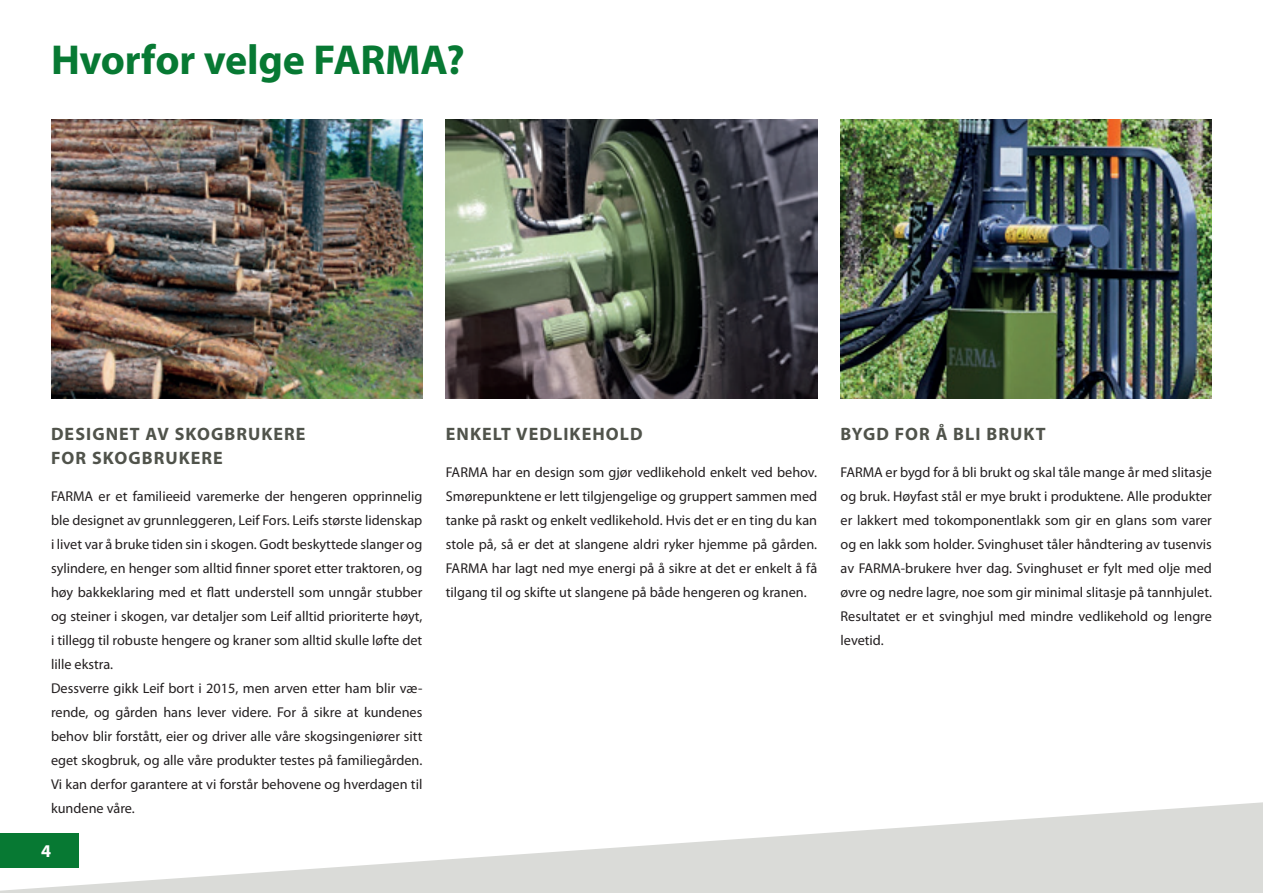
<style>
.page{position:relative;width:1263px;height:893px;background:#fff}
.page>*{position:absolute;margin:0;border:0;box-sizing:border-box;transform-origin:0 0}
.t1{font:700 42px "Myriad Pro";letter-spacing:-.005em;color:#077933}
.t2{font:700 18px/24px "Myriad Pro";letter-spacing:.06em;color:#50534b}
.t3{font:700 18px "Myriad Pro";color:#fff}
.t4{font:14.25px/24px "Myriad Pro";color:#231f20;text-align:justify}
</style>
<div class="page">
<img style="left:840px;top:120px;width:372px;height:278px">
<svg style="left:0;top:802px;width:1263px;height:91px;fill:#dadbd8"></svg>
<div style="left:0;top:829px;width:82px;height:43px;background:#fff"></div>
<div style="left:0;top:833px;width:79px;height:35px;background:#077933"></div>
<img style="left:446px;top:120px;width:371px;height:278px">
<img style="left:51px;top:120px;width:371px;height:278px">
<h1 class="t1" style="left:51px;top:32px;width:415px">Hvorfor velge FARMA?</h1>
<p class="t2" style="left:51px;top:421px;width:256px">DESIGNET AV SKOGBRUKERE<br>FOR SKOGBRUKERE</p>
<p class="t4" style="left:51px;top:484px;width:373px;text-align:left">FARMA er et familieeid varemerke der hengeren opprinnelig ble designet av grunnleggeren, Leif Fors. Leifs største lidenskap i livet var å bruke tiden sin i skogen. Godt beskyttede slanger og sylindere, en henger som alltid finner sporet etter traktoren, og høy bakkeklaring med et flatt understell som unngår stubber og steiner i skogen, var detaljer som Leif alltid prioriterte høyt, i tillegg til robuste hengere og kraner som alltid skulle løfte det lille ekstra.<br>Dessverre gikk Leif bort i 2015, men arven etter ham blir væ&shy;rende, og gården hans lever videre. For å sikre at kundenes behov blir forstått, eier og driver alle våre skogsingeniører sitt eget skogbruk, og alle våre produkter testes på familiegården.<br>Vi kan derfor garantere at vi forstår behovene og hverdagen til kundene våre.</p>
<p class="t3" style="left:41px;top:839px;width:11px">4</p>
<p class="t2" style="left:446px;top:421px;width:198px">ENKELT VEDLIKEHOLD</p>
<p class="t4" style="left:446px;top:460px;width:373px">FARMA har en design som gjør vedlikehold enkelt ved behov.<br>Smørepunktene er lett tilgjengelige og gruppert sammen med tanke på raskt og enkelt vedlikehold. Hvis det er en ting du kan stole på, så er det at slangene aldri ryker hjemme på gården.<br>FARMA har lagt ned mye energi på å sikre at det er enkelt å få tilgang til og skifte ut slangene på både hengeren og kranen.</p>
<p class="t2" style="left:840px;top:421px;width:206px">BYGD FOR Å BLI BRUKT</p>
<p class="t4" style="left:840px;top:460px;width:373px">FARMA er bygd for å bli brukt og skal tåle mange år med slitasje og bruk. Høyfast stål er mye brukt i produktene. Alle produkter er lakkert med tokomponentlakk som gir en glans som varer og en lakk som holder. Svinghuset tåler håndtering av tusenvis av FARMA-brukere hver dag. Svinghuset er fylt med olje med øvre og nedre lagre, noe som gir minimal slitasje på tannhjulet.<br>Resultatet er et svinghjul med mindre vedlikehold og lengre levetid.</p>
</div>
